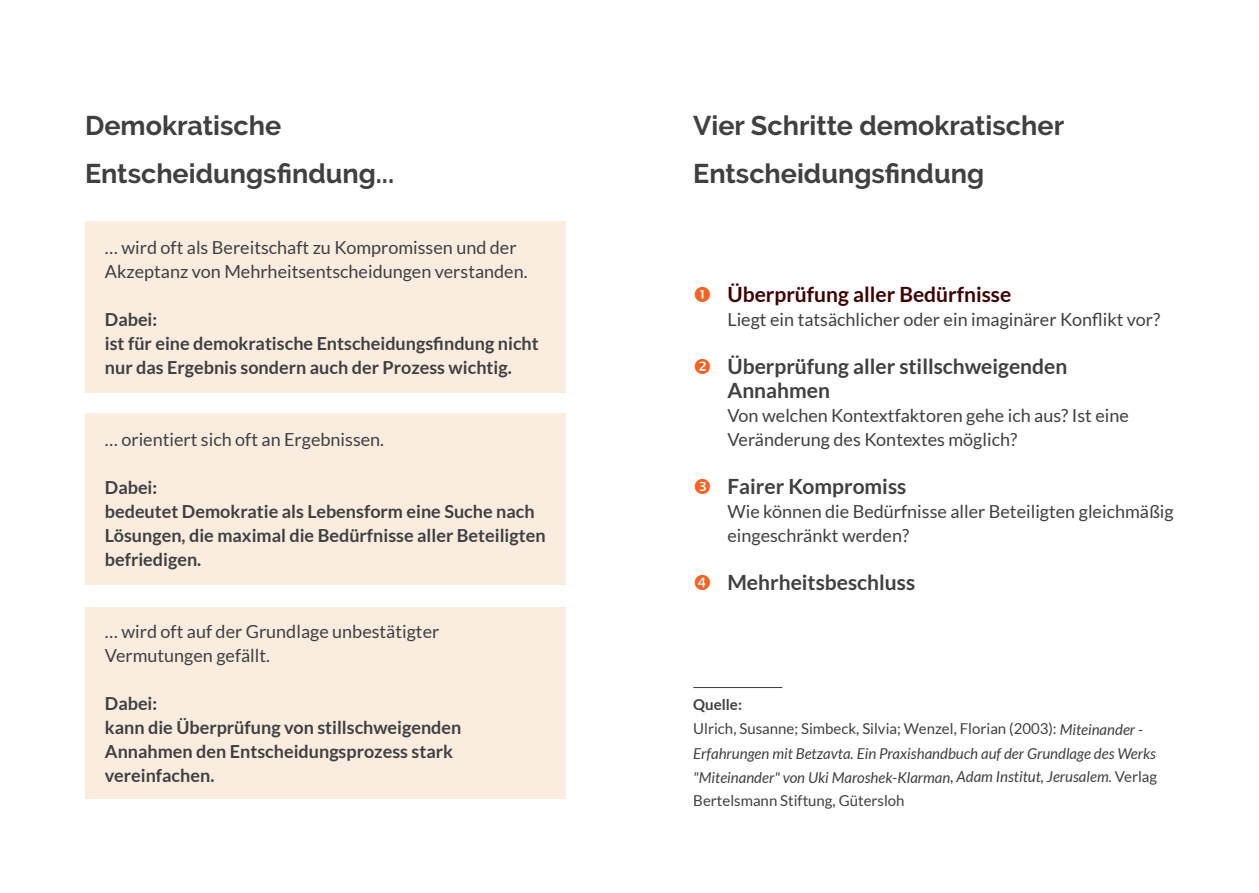
<style>
.page{position:relative;width:1259px;height:893px;background:#fff}
.page>*{position:absolute;margin:0;border:0;box-sizing:border-box;transform-origin:0 0}
.t1{font:700 27px/48px "Raleway";color:#403f41}
.t2{font:700 21px/24px "Lato";color:#403f41}
.t3{font:700 21px "Lato";color:#3d0000}
.t4{font:18px/24px "Lato";color:#403f41}
.t5{font:700 18px/24px "Lato";color:#403f41}
.t6{font:italic 15px/24px "Lato";color:#403f41}
.t7{font:15px/24px "Lato";color:#403f41}
.s1{font-weight:700}
.s2{font-style:italic}
.s3{font-style:normal}
</style>
<div class="page">
<div style="left:85px;top:221px;width:481px;height:171px;background:#faeddf"></div>
<div style="left:85px;top:414px;width:481px;height:171px;background:#faeddf"></div>
<div style="left:85px;top:608px;width:481px;height:191px;background:#faeddf"></div>
<hr style="left:693px;top:687px;width:89px;height:1px;background:#38383e">
<h1 class="t1" style="left:85px;top:101px;width:310px">Demokratische<br>Entscheidungsfindung...</h1>
<p class="t4" style="left:105px;top:236px;width:424px">… wird oft als Bereitschaft zu Kompromissen und der<br>Akzeptanz von Mehrheitsentscheidungen verstanden.</p>
<p class="t5" style="left:105px;top:308px;width:435px">Dabei:<br>ist für eine demokratische Entscheidungsfindung nicht nur das Ergebnis sondern auch der Prozess wichtig.</p>
<p class="t4" style="left:105px;top:428px;width:281px">… orientiert sich oft an Ergebnissen.</p>
<p class="t5" style="left:105px;top:476px;width:442px">Dabei:<br>bedeutet Demokratie als Lebensform eine Suche nach<br>Lösungen, die maximal die Bedürfnisse aller Beteiligten befriedigen.</p>
<p class="t4" style="left:105px;top:620px;width:336px">… wird oft auf der Grundlage unbestätigter<br>Vermutungen gefällt.</p>
<p class="t5" style="left:105px;top:692px;width:358px">Dabei:<br>kann die Überprüfung von stillschweigenden<br>Annahmen den Entscheidungsprozess stark vereinfachen.</p>
<h1 class="t1" style="left:693px;top:101px;width:372px">Vier Schritte demokratischer<br>Entscheidungsfindung</h1>
<p class="t3" style="left:727px;top:285px;width:285px">Überprüfung aller Bedürfnisse</p>
<p class="t4" style="left:727px;top:308px;width:434px">Liegt ein tatsächlicher oder ein imaginärer Konflikt vor?</p>
<p class="t2" style="left:727px;top:355px;width:341px">Überprüfung aller stillschweigenden<br>Annahmen</p>
<p class="t4" style="left:727px;top:404px;width:403px">Von welchen Kontextfaktoren gehe ich aus? Ist eine<br>Veränderung des Kontextes möglich?</p>
<p class="t2" style="left:727px;top:475px;width:180px">Fairer Kompromiss</p>
<p class="t4" style="left:727px;top:500px;width:448px">Wie können die Bedürfnisse aller Beteiligten gleichmäßig eingeschränkt werden?</p>
<p class="t2" style="left:727px;top:571px;width:189px">Mehrheitsbeschluss</p>
<p class="t7" style="left:693px;top:693px;width:451px"><span class="s1">Quelle:<br></span>Ulrich, Susanne; Simbeck, Silvia; Wenzel, Florian (2003): <span class="s2">Miteinander -</span></p>
<p class="t6" style="left:693px;top:742px;width:465px">Erfahrungen mit Betzavta. Ein Praxishandbuch auf der Grundlage des Werks "Miteinander" von Uki Maroshek-Klarman, Adam Institut, Jerusalem. <span class="s3">Verlag</span></p>
<p class="t7" style="left:693px;top:789px;width:213px">Bertelsmann Stiftung, Gütersloh</p>
</div>
